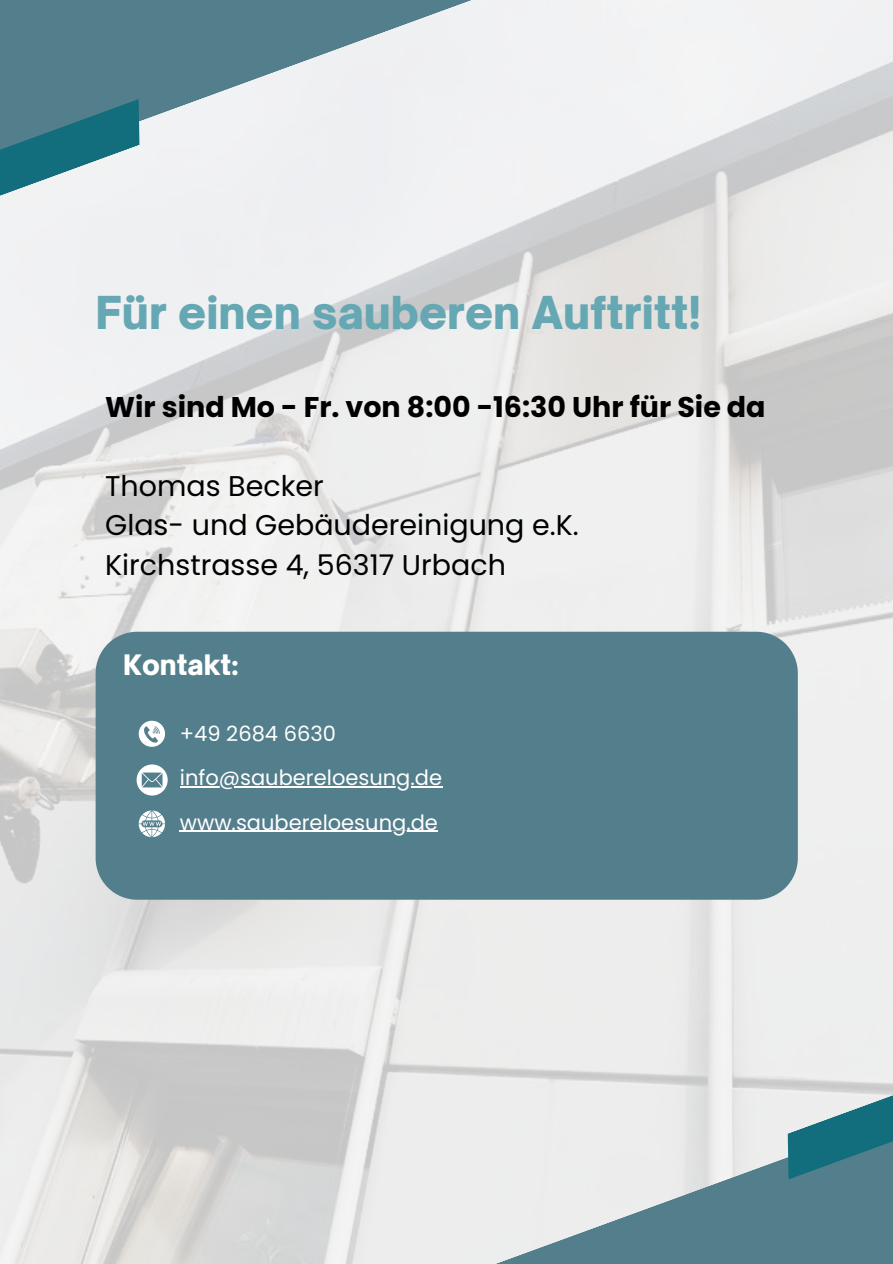
<style>
.page{position:relative;width:893px;height:1264px;background:#fff}
.page>*{position:absolute;margin:0;border:0;box-sizing:border-box;transform-origin:0 0}
.t1{font:900 43.5px "Open Sauce One";color:#65a7b2}
.t2{font:28.5px/39.3px "Poppins";color:#000}
.t3{font:700 28.5px "Poppins";color:#000}
.t4{font:900 27px "Open Sauce One";color:#fff}
.t5{font:21px "Poppins";color:#fff}
</style>
<div class="page">
<img style="left:0;top:0;width:892px;height:1263px">
<svg style="left:0;top:0;width:643px;height:181px;fill:#eff0f2"></svg>
<svg style="left:0;top:99px;width:139px;height:120px"></svg>
<svg style="left:469px;top:1030px;width:423px;height:233px;background:#c1cdd0"></svg>
<svg style="left:787px;top:1081px;width:105px;height:98px;background:#6799a3"></svg>
<div style="left:96px;top:631px;width:701px;height:268px;background:#537e8b"></div>
<svg style="left:139px;top:720px;width:26px;height:26px"></svg>
<svg style="left:139px;top:810px;width:26px;height:27px"></svg>
<svg style="left:137px;top:764px;width:31px;height:31px"></svg>
<hr style="left:180px;top:786px;width:262px;height:1px;background:#fff">
<hr style="left:180px;top:830px;width:258px;height:2px;background:#fff">
<h2 class="t1" style="left:96px;top:285px;width:607px">Für einen sauberen Auftritt!</h2>
<p class="t3" style="left:105px;top:387px;width:662px">Wir sind Mo - Fr. von 8:00 -16:30 Uhr für Sie da</p>
<p class="t2" style="left:105px;top:466px;width:475px">Thomas Becker<br>Glas- und Gebäudereinigung e.K.<br>Kirchstrasse 4, 56317 Urbach</p>
<p class="t4" style="left:123px;top:648px;width:117px">Kontakt:</p>
<h1 class="t5" style="left:180px;top:719px;width:158px">+49 2684 6630</h1>
<h2 class="t5" style="left:180px;top:763px;width:264px">info@saubereloesung.de</h2>
<h3 class="t5" style="left:180px;top:807px;width:259px">www.saubereloesung.de</h3>
</div>
